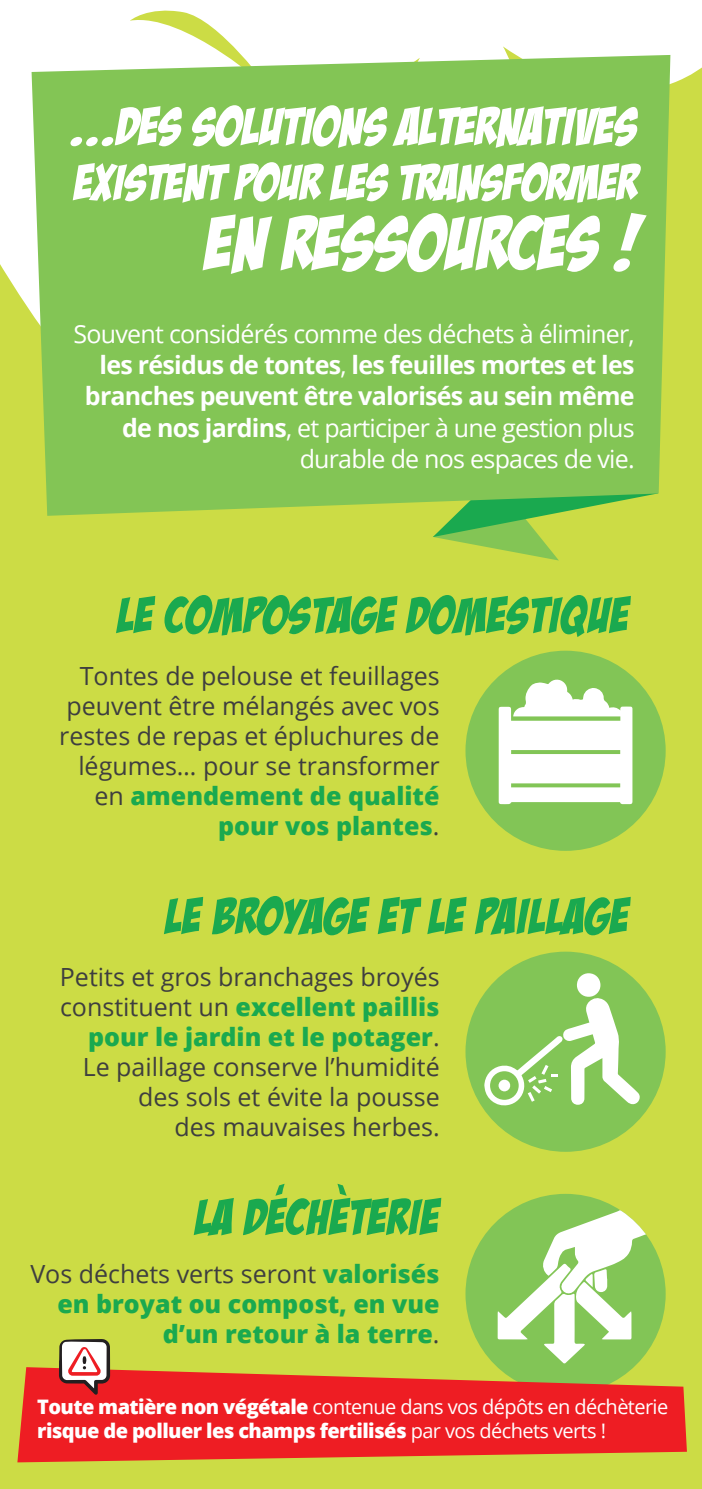
<style>
.page{position:relative;width:702px;height:1489px;background:#fff}
.page>*{position:absolute;margin:0;border:0;box-sizing:border-box;transform-origin:0 0}
.t1{font:75px "Bada Boom BB";letter-spacing:.01em;color:#fff}
.t2{font:52.5px "Bada Boom BB";letter-spacing:.01em;color:#fff}
.t3{font:50px "Bada Boom BB";letter-spacing:.025em;color:#1aa94f}
.t4{font:50px "Bada Boom BB";letter-spacing:.01em;color:#fff}
.t5{font:25px/30px "Open Sans";color:#3e3e3f;text-align:right}
.t6{font:25px/31.2px "Open Sans";letter-spacing:-.03em;color:#fff;text-align:right}
.t7{font:800 25px/30px "Open Sans";color:#1aa94f;text-align:right}
.t8{font:800 20px/24px "Open Sans";letter-spacing:-.03em;color:#fff}
.s1{font-weight:700}
.s2{font-weight:800;color:#1aa94f}
.s3{font-weight:400;color:#3e3e3f}
.s4{font-weight:400}
</style>
<div class="page">
<div style="left:0;top:0;width:702px;height:1488px;background:#ccdc45"></div>
<svg style="left:0;top:0;width:702px;height:314px;fill:#fff"></svg>
<svg style="left:433px;top:516px;width:126px;height:44px"></svg>
<div style="left:32px;top:55px;width:638px;height:461px;background:#83c555"></div>
<div style="left:465px;top:1193px;width:200px;height:200px;background:#82c556;border-radius:50%"></div>
<svg style="left:497px;top:1210px;width:154px;height:153px"></svg>
<div style="left:465px;top:650px;width:200px;height:200px;background:#82c556;border-radius:50%"></div>
<svg style="left:498px;top:679px;width:134px;height:125px"></svg>
<div style="left:465px;top:951px;width:200px;height:200px;background:#82c556;border-radius:50%"></div>
<div style="left:576px;top:973px;width:24px;height:23px;background:#fff;border-radius:50%"></div>
<svg style="left:484px;top:996px;width:156px;height:109px"></svg>
<div style="left:498px;top:1079px;width:12px;height:12px;background:#fff;border-radius:50%"></div>
<svg style="left:17px;top:1366px;width:670px;height:96px;fill:#ee1d23"></svg>
<svg style="left:59px;top:1339px;width:51px;height:55px;background:#ca9291"></svg>
<svg style="left:275px;top:1184px;width:9px;height:11px"></svg>
<svg style="left:337px;top:1183px;width:9px;height:12px"></svg>
<h2 class="t2" style="left:70px;top:99px;width:569px">...DES SOLUTIONS ALTERNATIVES</h2>
<h3 class="t4" style="left:75px;top:156px;width:564px">EXISTENT POUR LES TRANSFORMER</h3>
<h1 class="t1" style="left:206px;top:204px;width:433px">EN RESSOURCES !</h1>
<p class="t6" style="left:74px;top:317px;width:562px">Souvent considérés comme des déchets à éliminer, <span class="s1">les résidus de tontes</span>, <span class="s1">les feuilles mortes et les branches peuvent être valorisés au sein même de nos jardins</span>, et participer à une gestion plus durable de nos espaces de vie.</p>
<h3 class="t3" style="left:118px;top:589px;width:512px">LE COMPOSTAGE DOMESTIQUE</h3>
<p class="t5" style="left:59px;top:660px;width:382px">Tontes de pelouse et feuillages peuvent être mélangés avec vos restes de repas et épluchures de légumes… pour se transformer en <span class="s2">amendement de qualité pour vos plantes</span>.</p>
<h3 class="t3" style="left:166px;top:890px;width:464px">LE BROYAGE ET LE PAILLAGE</h3>
<p class="t5" style="left:60px;top:961px;width:381px">Petits et gros branchages broyés constituent un <span class="s2">excellent paillis pour le jardin et le potager</span>.<br>Le paillage conserve l’humidité des sols et évite la pousse<br>des mauvaises herbes.</p>
<h3 class="t3" style="left:196px;top:1190px;width:245px">LA DECHETERIE</h3>
<p class="t7" style="left:30px;top:1257px;width:411px"><span class="s3">Vos déchets verts seront</span> valorisés en broyat ou compost, en vue d’un retour à la terre<span class="s3">.</span></p>
<p class="t8" style="left:37px;top:1393px;width:632px">Toute matière non végétale <span class="s4">contenue dans vos dépôts en déchèterie </span>risque de polluer les champs fertilisés <span class="s4">par vos déchets verts !</span></p>
</div>
